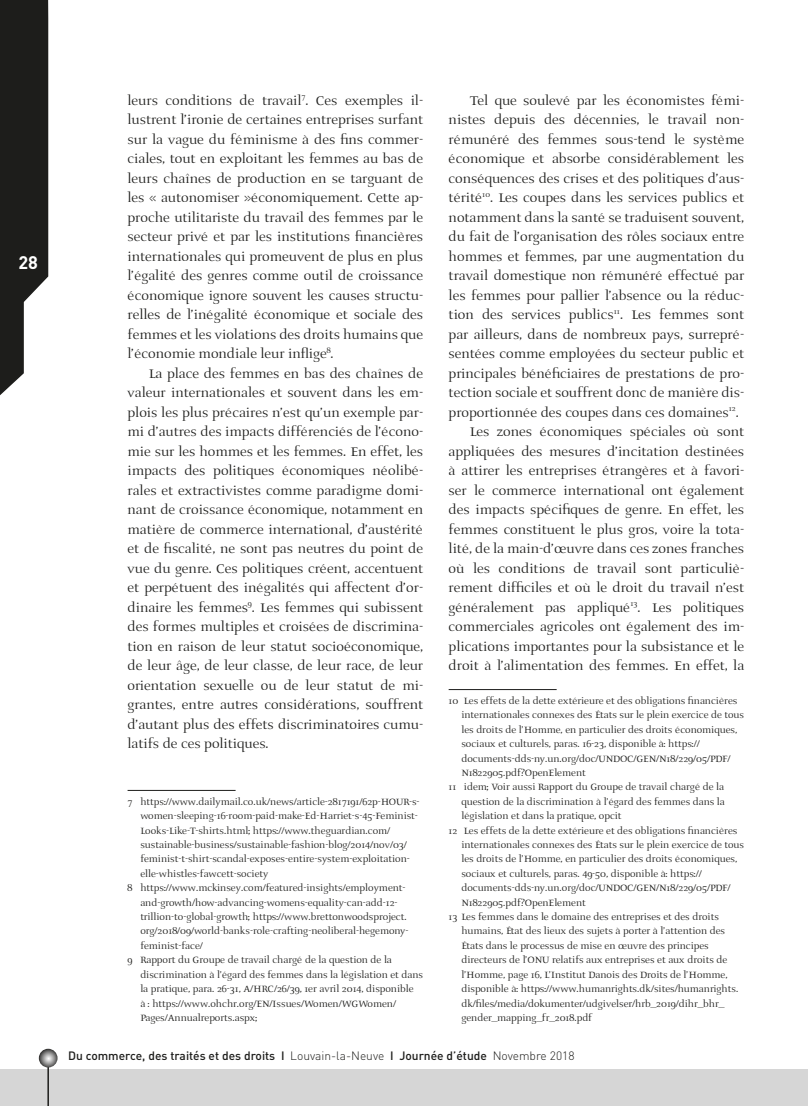
<style>
.page{position:relative;width:808px;height:1106px;background:#fff}
.page>*{position:absolute;margin:0;border:0;box-sizing:border-box;transform-origin:0 0}
.t1{font:700 18px "DIN";color:#fff}
.t2{font:16.5px/19.5px "AI Prospera II";color:#1d1d1b;text-align:justify}
.t3{font:12px "AI Prospera II";color:#1d1d1b}
.t4{font:500 12px "DIN";color:#1d1d1b}
.s1{font-weight:300}
</style>
<div class="page">
<svg style="left:0;top:0;width:49px;height:395px;background:#41413f"></svg>
<div style="left:0;top:1069px;width:808px;height:37px;background:#d6d6d6"></div>
<hr style="left:47px;top:1056px;width:2px;height:50px;background:#1d1d1b">
<svg style="left:39px;top:1048px;width:19px;height:19px"></svg>
<hr style="left:128px;top:790px;width:108px;height:1px;background:#1d1d1b">
<hr style="left:449px;top:689px;width:108px;height:1px;background:#1d1d1b">
<p class="t1" style="left:18px;top:250px;width:21px">28</p>
<p class="t2" style="left:128px;top:91px;width:297px">leurs conditions de travail<sup>7</sup>. Ces exemples il&shy;lustrent l’ironie de certaines entreprises surfant sur la vague du féminisme à des fins commer&shy;ciales, tout en exploitant les femmes au bas de leurs chaînes de production en se targuant de les « autonomiser »économiquement. Cette ap&shy;proche utilitariste du travail des femmes par le secteur privé et par les institutions financières internationales qui promeuvent de plus en plus l’égalité des genres comme outil de croissance économique ignore souvent les causes structu&shy;relles de l’inégalité économique et sociale des femmes et les violations des droits humains que l’économie mondiale leur inflige<sup>8</sup>.</p>
<p class="t2" style="left:128px;top:364px;width:297px;text-indent:21px">La place des femmes en bas des chaînes de valeur internationales et souvent dans les em&shy;plois les plus précaires n’est qu’un exemple par&shy;mi d’autres des impacts différenciés de l’écono&shy;mie sur les hommes et les femmes. En effet, les impacts des politiques économiques néolibé&shy;rales et extractivistes comme paradigme domi&shy;nant de croissance économique, notamment en matière de commerce international, d’austérité et de fiscalité, ne sont pas neutres du point de vue du genre. Ces politiques créent, accentuent et perpétuent des inégalités qui affectent d’or&shy;dinaire les femmes<sup>9</sup>. Les femmes qui subissent des formes multiples et croisées de discrimina&shy;tion en raison de leur statut socioéconomique, de leur âge, de leur classe, de leur race, de leur orientation sexuelle ou de leur statut de mi&shy;grantes, entre autres considérations, souffrent d’autant plus des effets discriminatoires cumu&shy;latifs de ces politiques.</p>
<p class="t3" style="left:128px;top:796px;width:293px">7 https://www.dailymail.co.uk/news/article-2817191/62p-HOUR-s-</p>
<p class="t3" style="left:140px;top:811px;width:279px">women-sleeping-16-room-paid-make-Ed-Harriet-s-45-Feminist-</p>
<p class="t3" style="left:140px;top:825px;width:251px">Looks-Like-T-shirts.html; https://www.theguardian.com/</p>
<p class="t3" style="left:140px;top:839px;width:268px">sustainable-business/sustainable-fashion-blog/2014/nov/03/</p>
<p class="t3" style="left:140px;top:854px;width:271px">feminist-t-shirt-scandal-exposes-entire-system-exploitation-</p>
<p class="t3" style="left:140px;top:868px;width:130px">elle-whistles-fawcett-society</p>
<p class="t3" style="left:128px;top:883px;width:280px">8 https://www.mckinsey.com/featured-insights/employment-</p>
<p class="t3" style="left:140px;top:897px;width:259px">and-growth/how-advancing-womens-equality-can-add-12-</p>
<p class="t3" style="left:140px;top:911px;width:268px">trillion-to-global-growth; https://www.brettonwoodsproject.</p>
<p class="t3" style="left:140px;top:926px;width:270px">org/2018/09/world-banks-role-crafting-neoliberal-hegemony-</p>
<p class="t3" style="left:140px;top:940px;width:64px">feminist-face/</p>
<p class="t3" style="left:128px;top:955px;width:266px">9 Rapport du Groupe de travail chargé de la question de la</p>
<p class="t3" style="left:140px;top:969px;width:284px">discrimination à l’égard des femmes dans la législation et dans</p>
<p class="t3" style="left:140px;top:983px;width:275px">la pratique, para. 26-31, A/HRC/26/39, 1er avril 2014, disponible</p>
<p class="t3" style="left:140px;top:998px;width:257px">à : https://www.ohchr.org/EN/Issues/Women/WGWomen/</p>
<p class="t3" style="left:140px;top:1012px;width:118px">Pages/Annualreports.aspx;</p>
<p class="t2" style="left:470px;top:91px;width:276px">Tel que soulevé par les économistes fémi-</p>
<p class="t2" style="left:449px;top:111px;width:297px">nistes depuis des décennies, le travail non-</p>
<p class="t2" style="left:449px;top:130px;width:297px">rémunéré des femmes sous-tend le système</p>
<p class="t2" style="left:449px;top:150px;width:297px">économique et absorbe considérablement les</p>
<p class="t2" style="left:449px;top:169px;width:297px">conséquences des crises et des politiques d’aus-</p>
<p class="t2" style="left:449px;top:189px;width:297px">térité<sup>10</sup>. Les coupes dans les services publics et</p>
<p class="t2" style="left:449px;top:208px;width:297px">notamment dans la santé se traduisent souvent,</p>
<p class="t2" style="left:449px;top:228px;width:297px">du fait de l’organisation des rôles sociaux entre</p>
<p class="t2" style="left:449px;top:247px;width:297px">hommes et femmes, par une augmentation du</p>
<p class="t2" style="left:449px;top:267px;width:297px">travail domestique non rémunéré effectué par</p>
<p class="t2" style="left:449px;top:286px;width:297px">les femmes pour pallier l’absence ou la réduc-</p>
<p class="t2" style="left:449px;top:306px;width:297px">tion des services publics<sup>11</sup>. Les femmes sont</p>
<p class="t2" style="left:449px;top:325px;width:297px">par ailleurs, dans de nombreux pays, surrepré-</p>
<p class="t2" style="left:449px;top:345px;width:297px">sentées comme employées du secteur public et</p>
<p class="t2" style="left:449px;top:364px;width:297px">principales bénéficiaires de prestations de pro-</p>
<p class="t2" style="left:449px;top:384px;width:297px">tection sociale et souffrent donc de manière dis-</p>
<p class="t2" style="left:449px;top:403px;width:292px">proportionnée des coupes dans ces domaines<sup>12</sup>.</p>
<p class="t2" style="left:470px;top:423px;width:276px">Les zones économiques spéciales où sont</p>
<p class="t2" style="left:449px;top:442px;width:297px">appliquées des mesures d’incitation destinées</p>
<p class="t2" style="left:449px;top:462px;width:297px">à attirer les entreprises étrangères et à favori-</p>
<p class="t2" style="left:449px;top:481px;width:297px">ser le commerce international ont également</p>
<p class="t2" style="left:449px;top:501px;width:297px">des impacts spécifiques de genre. En effet, les</p>
<p class="t2" style="left:449px;top:520px;width:297px">femmes constituent le plus gros, voire la tota-</p>
<p class="t2" style="left:449px;top:540px;width:297px">lité, de la main-d’œuvre dans ces zones franches</p>
<p class="t2" style="left:449px;top:559px;width:297px">où les conditions de travail sont particuliè-</p>
<p class="t2" style="left:449px;top:579px;width:297px">rement difficiles et où le droit du travail n’est</p>
<p class="t2" style="left:449px;top:598px;width:297px">généralement pas appliqué<sup>13</sup>. Les politiques</p>
<p class="t2" style="left:449px;top:618px;width:297px">commerciales agricoles ont également des im-</p>
<p class="t2" style="left:449px;top:637px;width:297px">plications importantes pour la subsistance et le</p>
<p class="t2" style="left:449px;top:657px;width:297px">droit à l’alimentation des femmes. En effet, la</p>
<p class="t3" style="left:449px;top:695px;width:290px">10 Les effets de la dette extérieure et des obligations financières</p>
<p class="t3" style="left:461px;top:710px;width:284px">internationales connexes des États sur le plein exercice de tous</p>
<p class="t3" style="left:461px;top:724px;width:277px">les droits de l’Homme, en particulier des droits économiques,</p>
<p class="t3" style="left:461px;top:739px;width:240px">sociaux et culturels, paras. 16-23, disponible à: https://</p>
<p class="t3" style="left:461px;top:753px;width:271px">documents-dds-ny.un.org/doc/UNDOC/GEN/N18/229/05/PDF/</p>
<p class="t3" style="left:461px;top:767px;width:126px">N1822905.pdf?OpenElement</p>
<p class="t3" style="left:449px;top:782px;width:277px">11 idem; Voir aussi Rapport du Groupe de travail chargé de la</p>
<p class="t3" style="left:461px;top:796px;width:265px">question de la discrimination à l’égard des femmes dans la</p>
<p class="t3" style="left:461px;top:811px;width:162px">législation et dans la pratique, opcit</p>
<p class="t3" style="left:449px;top:825px;width:290px">12 Les effets de la dette extérieure et des obligations financières</p>
<p class="t3" style="left:461px;top:839px;width:284px">internationales connexes des États sur le plein exercice de tous</p>
<p class="t3" style="left:461px;top:854px;width:277px">les droits de l’Homme, en particulier des droits économiques,</p>
<p class="t3" style="left:461px;top:868px;width:242px">sociaux et culturels, paras. 49-50, disponible à: https://</p>
<p class="t3" style="left:461px;top:883px;width:271px">documents-dds-ny.un.org/doc/UNDOC/GEN/N18/229/05/PDF/</p>
<p class="t3" style="left:461px;top:897px;width:126px">N1822905.pdf?OpenElement</p>
<p class="t3" style="left:449px;top:911px;width:272px">13 Les femmes dans le domaine des entreprises et des droits</p>
<p class="t3" style="left:461px;top:926px;width:265px">humains, État des lieux des sujets à porter à l’attention des</p>
<p class="t3" style="left:461px;top:940px;width:249px">États dans le processus de mise en œuvre des principes</p>
<p class="t3" style="left:461px;top:955px;width:267px">directeurs de l’ONU relatifs aux entreprises et aux droits de</p>
<p class="t3" style="left:461px;top:969px;width:268px">l’Homme, page 16, L’Institut Danois des Droits de l’Homme,</p>
<p class="t3" style="left:461px;top:983px;width:278px">disponible à: https://www.humanrights.dk/sites/humanrights.</p>
<p class="t3" style="left:461px;top:998px;width:264px">dk/files/media/dokumenter/udgivelser/hrb_2019/dihr_bhr_</p>
<p class="t3" style="left:461px;top:1012px;width:132px">gender_mapping_fr_2018.pdf</p>
<p class="t4" style="left:68px;top:1047px;width:508px">Du commerce, des traités et des droits I <span class="s1">Louvain-la-Neuve</span> I Journée d’étude <span class="s1">Novembre 2018</span></p>
</div>
